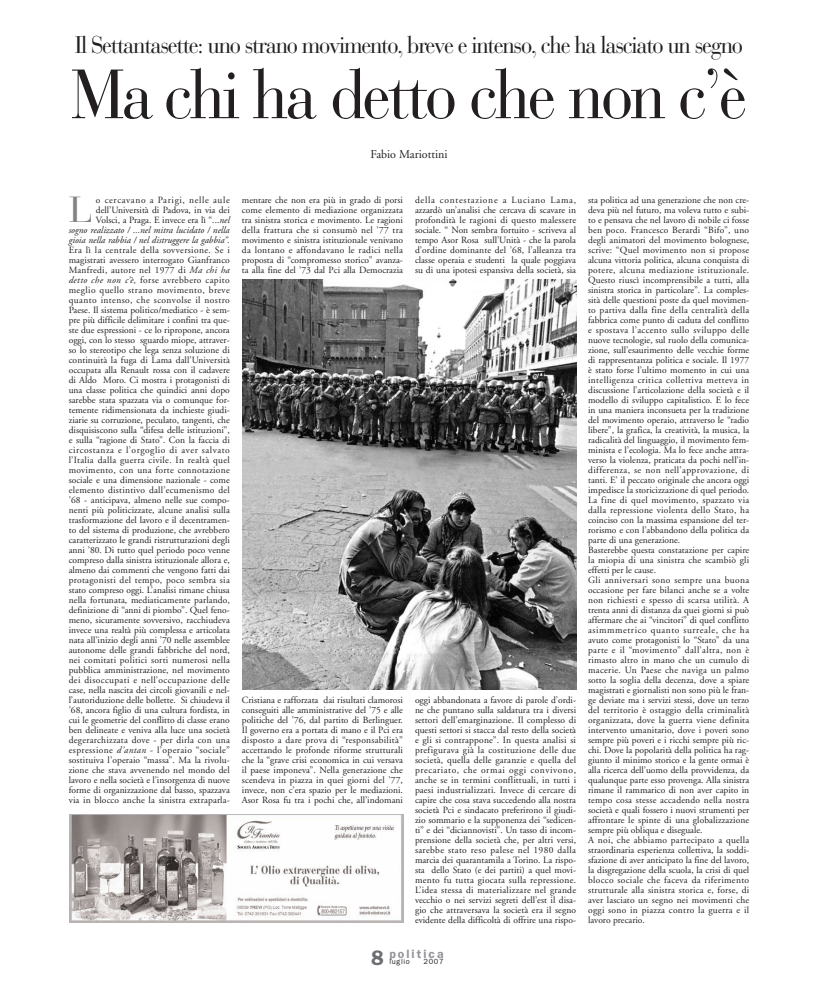
<style>
.page{position:relative;width:818px;height:993px;background:#fff}
.page>*{position:absolute;margin:0;border:0;box-sizing:border-box;transform-origin:0 0}
.t1{font:69px "Bauer Bodoni";letter-spacing:-.045em;color:#231f20;scale:.93 1}
.t2{font:36px "Bauer Bodoni";color:#808285}
.t3{font:24px "Bauer Bodoni";letter-spacing:-.055em;color:#231f20;scale:.93 1}
.t4{font:12px "Adobe Garamond";color:#231f20}
.t5{font:600 12px "Franklin Gothic";letter-spacing:.17em;color:#939598}
.t6{font:9.5px/10px "Adobe Garamond";color:#231f20;text-align:justify}
.t7{font:7.5px "Franklin Gothic";letter-spacing:.09em;color:#231f20}
.s1{font-style:italic}
.s2{font-size:21px;color:#6d6e71}
</style>
<div class="page">
<img style="left:242px;top:279px;width:335px;height:410px">
<img style="left:69px;top:814px;width:335px;height:108px">
<h3 class="t3" style="left:75px;top:30px;width:720px">Il Settantasette: uno strano movimento, breve e intenso, che ha lasciato un segno</h3>
<h1 class="t1" style="left:71px;top:53px;width:728px">Ma chi ha detto che non c’è</h1>
<p class="t4" style="left:370px;top:148px;width:79px">Fabio Mariottini</p>
<h2 class="t2" style="left:69px;top:188px;width:26px">L</h2>
<p class="t6" style="left:588px;top:195px;width:163px;text-align:left">sta politica ad una generazione che non cre&shy;deva più nel futuro, ma voleva tutto e subi&shy;to e pensava che nel lavoro di nobile ci fosse ben poco. Francesco Berardi “Bifo”, uno degli animatori del movimento bolognese, scrive: “Quel movimento non si propose alcuna vittoria politica, alcuna conquista di potere, alcuna mediazione istituzionale.<br>Questo riuscì incomprensibile a tutti, alla sinistra storica in particolare”. La comples&shy;sità delle questioni poste da quel movimen&shy;to partiva dalla fine della centralità della fabbrica come punto di caduta del conflitto e spostava l’accento sullo sviluppo delle nuove tecnologie, sul ruolo della comunica&shy;zione, sull’esaurimento delle vecchie forme di rappresentanza politica e sociale. Il 1977 è stato forse l’ultimo momento in cui una intelligenza critica collettiva metteva in discussione l’articolazione della società e il modello di sviluppo capitalistico. E lo fece in una maniera inconsueta per la tradizione del movimento operaio, attraverso le “radio libere”, la grafica, la creatività, la musica, la radicalità del linguaggio, il movimento fem&shy;minista e l’ecologia. Ma lo fece anche attra&shy;verso la violenza, praticata da pochi nell’in&shy;differenza, se non nell’approvazione, di tanti. E’ il peccato originale che ancora oggi impedisce la storicizzazione di quel periodo.<br>La fine di quel movimento, spazzato via dalla repressione violenta dello Stato, ha coinciso con la massima espansione del ter&shy;rorismo e con l’abbandono della politica da parte di una generazione.<br>Basterebbe questa constatazione per capire la miopia di una sinistra che scambiò gli effetti per le cause.<br>Gli anniversari sono sempre una buona occasione per fare bilanci anche se a volte non richiesti e spesso di scarsa utilità. A trenta anni di distanza da quei giorni si può affermare che ai “vincitori” di quel conflitto asimmmetrico quanto surreale, che ha avuto come protagonisti lo “Stato” da una parte e il “movimento” dall’altra, non è rimasto altro in mano che un cumulo di macerie. Un Paese che naviga un palmo sotto la soglia della decenza, dove a spiare magistrati e giornalisti non sono più le fran&shy;ge deviate ma i servizi stessi, dove un terzo del territorio è ostaggio della criminalità organizzata, dove la guerra viene definita intervento umanitario, dove i poveri sono sempre più poveri e i ricchi sempre più ric&shy;chi. Dove la popolarità della politica ha rag&shy;giunto il minimo storico e la gente ormai è alla ricerca dell’uomo della provvidenza, da qualunque parte esso provenga. Alla sinistra rimane il rammarico di non aver capito in tempo cosa stesse accadendo nella nostra società e quali fossero i nuovi strumenti per affrontare le spinte di una globalizzazione sempre più obliqua e diseguale.<br>A noi, che abbiamo partecipato a quella straordinaria esperienza collettiva, la soddi&shy;sfazione di aver anticipato la fine del lavoro, la disgregazione della scuola, la crisi di quel blocco sociale che faceva da riferimento strutturale alla sinistra storica e, forse, di aver lasciato un segno nei movimenti che oggi sono in piazza contro la guerra e il lavoro precario.</p>
<p class="t6" style="left:415px;top:195px;width:163px">della contestazione a Luciano Lama, azzardò un’analisi che cercava di scavare in profondità le ragioni di questo malessere sociale. “ Non sembra fortuito - scriveva al tempo Asor Rosa sull’Unità - che la parola d’ordine dominante del ’68, l’alleanza tra classe operaia e studenti la quale poggiava su di una ipotesi espansiva della società, sia</p>
<p class="t6" style="left:242px;top:195px;width:163px">mentare che non era più in grado di porsi come elemento di mediazione organizzata tra sinistra storica e movimento. Le ragioni della frattura che si consumò nel ’77 tra movimento e sinistra istituzionale venivano da lontano e affondavano le radici nella proposta di “compromesso storico” avanza&shy;ta alla fine del ’73 dal Pci alla Democrazia</p>
<p class="t6" style="left:69px;top:195px;width:163px;text-align:right">o cercavano a Parigi, nelle aule dell’Università di Padova, in via dei<br>Volsci, a Praga. E invece era lì “...<span class="s1">nel<br>sogno realizzato / ...nel mitra lucidato / nella gioia nella rabbia / nel distruggere la gabbia”.</span></p>
<p class="t6" style="left:69px;top:245px;width:163px">Era lì la centrale della sovversione. Se i magistrati avessero interrogato Gianfranco Manfredi, autore nel 1977 di <span class="s1">Ma chi ha detto che non c’è,</span> forse avrebbero capito meglio quello strano movimento, breve quanto intenso, che sconvolse il nostro Paese. Il sistema politico/mediatico - è sem&shy;pre più difficile delimitare i confini tra que&shy;ste due espressioni - ce lo ripropone, ancora oggi, con lo stesso sguardo miope, attraver&shy;so lo stereotipo che lega senza soluzione di continuità la fuga di Lama dall’Università occupata alla Renault rossa con il cadavere di Aldo Moro. Ci mostra i protagonisti di una classe politica che quindici anni dopo sarebbe stata spazzata via o comunque for&shy;temente ridimensionata da inchieste giudi&shy;ziarie su corruzione, peculato, tangenti, che disquisiscono sulla “difesa delle istituzioni”, e sulla “ragione di Stato”. Con la faccia di circostanza e l’orgoglio di aver salvato l’Italia dalla guerra civile. In realtà quel movimento, con una forte connotazione sociale e una dimensione nazionale - come elemento distintivo dall’ecumenismo del ’68 - anticipava, almeno nelle sue compo&shy;nenti più politicizzate, alcune analisi sulla trasformazione del lavoro e il decentramen&shy;to del sistema di produzione, che avrebbero caratterizzato le grandi ristrutturazioni degli anni ’80. Di tutto quel periodo poco venne compreso dalla sinistra istituzionale allora e, almeno dai commenti che vengono fatti dai protagonisti del tempo, poco sembra sia stato compreso oggi. L’analisi rimane chiusa nella fortunata, mediaticamente parlando, definizione di “anni di piombo”. Quel feno&shy;meno, sicuramente sovversivo, racchiudeva invece una realtà più complessa e articolata nata all’inizio degli anni ’70 nelle assemblee autonome delle grandi fabbriche del nord, nei comitati politici sorti numerosi nella pubblica amministrazione, nel movimento dei disoccupati e nell’occupazione delle case, nella nascita dei circoli giovanili e nel&shy;l’autoriduzione delle bollette. Si chiudeva il ’68, ancora figlio di una cultura fordista, in cui le geometrie del conflitto di classe erano ben delineate e veniva alla luce una società degerarchizzata dove - per dirla con una espressione <span class="s1">d’antan</span> - l’operaio “sociale” sostituiva l’operaio “massa”. Ma la rivolu&shy;zione che stava avvenendo nel mondo del lavoro e nella società e l’insorgenza di nuove forme di organizzazione dal basso, spazzava via in blocco anche la sinistra extraparla-</p>
<p class="t6" style="left:415px;top:695px;width:163px">oggi abbandonata a favore di parole d’ordi&shy;ne che puntano sulla saldatura tra i diversi settori dell’emarginazione. Il complesso di questi settori si stacca dal resto della società e gli si contrappone”. In questa analisi si prefigurava già la costituzione delle due società, quella delle garanzie e quella del precariato, che ormai oggi convivono, anche se in termini conflittuali, in tutti i paesi industrializzati. Invece di cercare di capire che cosa stava succedendo alla nostra società Pci e sindacato preferirono il giudi&shy;zio sommario e la supponenza dei “sedicen&shy;ti” e dei “diciannovisti”. Un tasso di incom&shy;prensione della società che, per altri versi, sarebbe stato reso palese nel 1980 dalla marcia dei quarantamila a Torino. La rispo&shy;sta dello Stato (e dei partiti) a quel movi&shy;mento fu tutta giocata sulla repressione.<br>L’idea stessa di materializzare nel grande vecchio o nei servizi segreti dell’est il disa&shy;gio che attraversava la società era il segno evidente della difficoltà di offrire una rispo-</p>
<p class="t6" style="left:242px;top:695px;width:163px">Cristiana e rafforzata dai risultati clamorosi conseguiti alle amministrative del ’75 e alle politiche del ’76, dal partito di Berlinguer.<br>Il governo era a portata di mano e il Pci era disposto a dare prova di “responsabilità” accettando le profonde riforme strutturali che la “grave crisi economica in cui versava il paese imponeva”. Nella generazione che scendeva in piazza in quei giorni del ’77, invece, non c’era spazio per le mediazioni.<br>Asor Rosa fu tra i pochi che, all’indomani</p>
<p class="t5" style="left:371px;top:945px;width:74px"><span class="s2">8</span> politica</p>
<p class="t7" style="left:389px;top:956px;width:22px">luglio</p>
<p class="t7" style="left:424px;top:956px;width:22px">2007</p>
</div>
